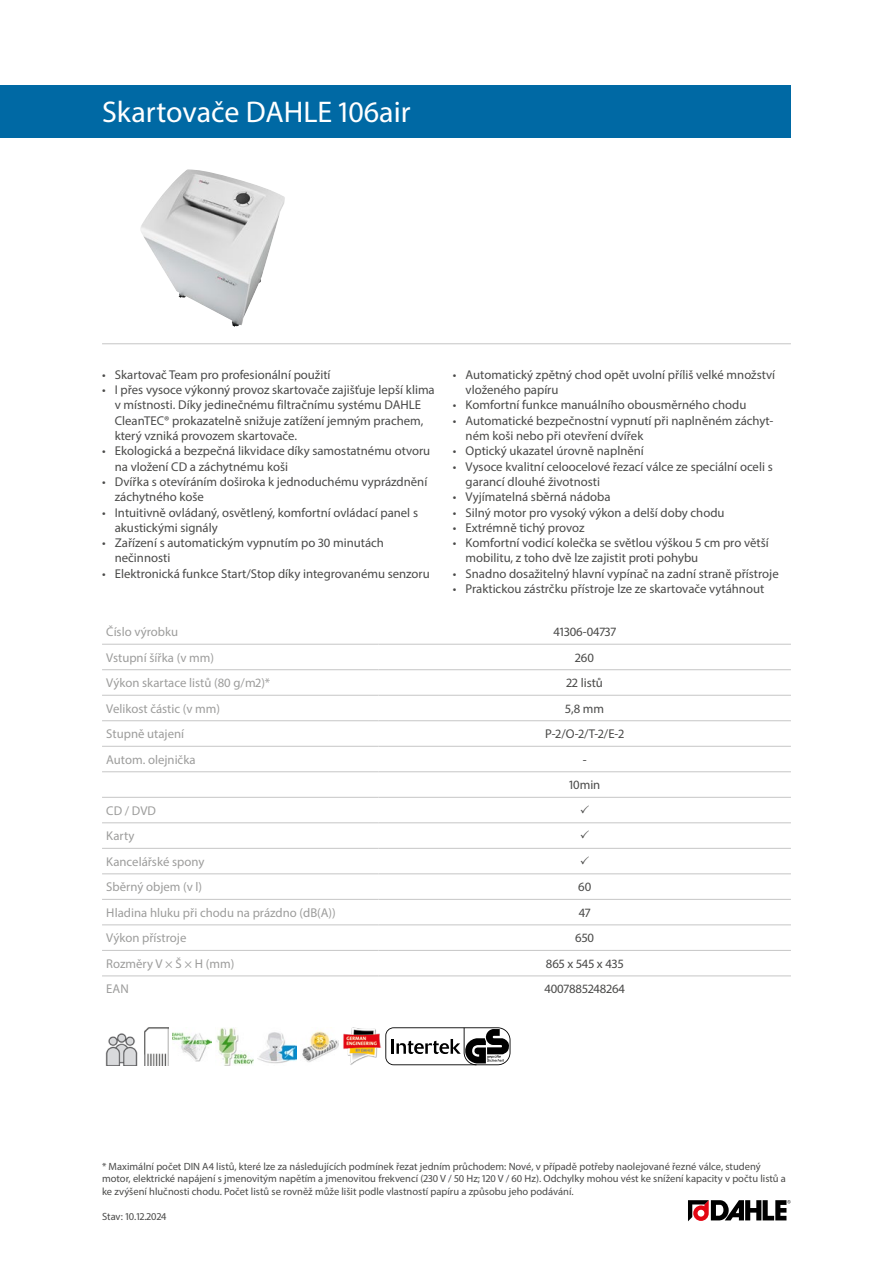
<style>
.page{position:relative;width:893px;height:1263px;background:#fff}
.page>*{position:absolute;margin:0;border:0;box-sizing:border-box;transform-origin:0 0}
.Produktname{font:30px "Myriad Pro";color:#fff}
.Produkttabelle_Zentr{font:12.75px/15.3px "Myriad Pro";color:#4a4a49}
.Produkttabelle_Links{font:12.75px "Myriad Pro";color:#9d9d9c}
.Fussnote{font:10.5px/12.6px "Myriad Pro";color:#4a4a49}
</style>
<div class="page">
<img style="left:140px;top:169px;width:145px;height:158px">
<hr style="left:102px;top:343px;width:689px;height:1px;background:#c6c6c6">
<img style="left:105px;top:1033px;width:33px;height:32px">
<img style="left:145px;top:1027px;width:23px;height:38px">
<img style="left:173px;top:1032px;width:38px;height:30px">
<img style="left:215px;top:1028px;width:39px;height:37px">
<img style="left:258px;top:1032px;width:38px;height:32px">
<img style="left:302px;top:1027px;width:37px;height:35px">
<img style="left:343px;top:1027px;width:38px;height:38px">
<svg style="left:385px;top:1027px;width:125px;height:38px"></svg>
<svg style="left:688px;top:1200px;width:103px;height:21px"></svg>
<div style="left:0;top:85px;width:791px;height:53px;background:#0069a4"></div>
<hr style="left:102px;top:644px;width:276px;height:1px;background:#c6c6c6">
<hr style="left:378px;top:644px;width:413px;height:1px;background:#c6c6c6">
<hr style="left:102px;top:669px;width:276px;height:1px;background:#c6c6c6">
<hr style="left:378px;top:669px;width:413px;height:1px;background:#c6c6c6">
<hr style="left:102px;top:695px;width:276px;height:1px;background:#c6c6c6">
<hr style="left:378px;top:695px;width:413px;height:1px;background:#c6c6c6">
<hr style="left:102px;top:720px;width:276px;height:1px;background:#c6c6c6">
<hr style="left:378px;top:720px;width:413px;height:1px;background:#c6c6c6">
<hr style="left:102px;top:746px;width:276px;height:1px;background:#c6c6c6">
<hr style="left:378px;top:746px;width:413px;height:1px;background:#c6c6c6">
<hr style="left:102px;top:771px;width:276px;height:1px;background:#c6c6c6">
<hr style="left:378px;top:771px;width:413px;height:1px;background:#c6c6c6">
<hr style="left:102px;top:797px;width:276px;height:1px;background:#c6c6c6">
<hr style="left:378px;top:797px;width:413px;height:1px;background:#c6c6c6">
<hr style="left:102px;top:822px;width:276px;height:1px;background:#c6c6c6">
<hr style="left:378px;top:822px;width:413px;height:1px;background:#c6c6c6">
<hr style="left:102px;top:848px;width:276px;height:1px;background:#c6c6c6">
<hr style="left:378px;top:848px;width:413px;height:1px;background:#c6c6c6">
<hr style="left:102px;top:873px;width:276px;height:1px;background:#c6c6c6">
<hr style="left:378px;top:873px;width:413px;height:1px;background:#c6c6c6">
<hr style="left:102px;top:899px;width:276px;height:1px;background:#c6c6c6">
<hr style="left:378px;top:899px;width:413px;height:1px;background:#c6c6c6">
<hr style="left:102px;top:924px;width:276px;height:1px;background:#c6c6c6">
<hr style="left:378px;top:924px;width:413px;height:1px;background:#c6c6c6">
<hr style="left:102px;top:950px;width:276px;height:1px;background:#c6c6c6">
<hr style="left:378px;top:950px;width:413px;height:1px;background:#c6c6c6">
<hr style="left:102px;top:975px;width:276px;height:1px;background:#c6c6c6">
<hr style="left:378px;top:975px;width:413px;height:1px;background:#c6c6c6">
<p class="Produktname" style="left:102px;top:94px;width:310px">Skartovače DAHLE 106air</p>
<p class="Produkttabelle_Zentr" style="left:102px;top:367px;width:230px">• Skartovač Team pro profesionální použití</p>
<p class="Produkttabelle_Zentr" style="left:115px;top:382px;width:321px;text-indent:-13px">• I přes vysoce výkonný provoz skartovače zajišťuje lepší klima v místnosti. Díky jedinečnému filtračnímu systému DAHLE CleanTEC® prokazatelně snižuje zatížení jemným prachem, který vzniká provozem skartovače.</p>
<p class="Produkttabelle_Zentr" style="left:115px;top:443px;width:317px;text-indent:-13px">• Ekologická a bezpečná likvidace díky samostatnému otvoru na vložení CD a záchytnému koši</p>
<p class="Produkttabelle_Zentr" style="left:115px;top:474px;width:314px;text-indent:-13px">• Dvířka s otevíráním doširoka k jednoduchému vyprázdnění záchytného koše</p>
<p class="Produkttabelle_Zentr" style="left:115px;top:504px;width:305px;text-indent:-13px">• Intuitivně ovládaný, osvětlený, komfortní ovládací panel s akustickými signály</p>
<p class="Produkttabelle_Zentr" style="left:115px;top:535px;width:271px;text-indent:-13px">• Zařízení s automatickým vypnutím po 30 minutách nečinnosti</p>
<p class="Produkttabelle_Zentr" style="left:102px;top:566px;width:329px">• Elektronická funkce Start/Stop díky integrovanému senzoru</p>
<p class="Produkttabelle_Zentr" style="left:466px;top:367px;width:311px;text-indent:-13px">• Automatický zpětný chod opět uvolní příliš velké množství vloženého papíru</p>
<p class="Produkttabelle_Zentr" style="left:453px;top:397px;width:295px">• Komfortní funkce manuálního obousměrného chodu</p>
<p class="Produkttabelle_Zentr" style="left:466px;top:413px;width:309px;text-indent:-13px">• Automatické bezpečnostní vypnutí při naplněném záchyt&shy;ném koši nebo při otevření dvířek</p>
<p class="Produkttabelle_Zentr" style="left:453px;top:443px;width:193px">• Optický ukazatel úrovně naplnění</p>
<p class="Produkttabelle_Zentr" style="left:466px;top:458px;width:309px;text-indent:-13px">• Vysoce kvalitní celoocelové řezací válce ze speciální oceli s garancí dlouhé životnosti</p>
<p class="Produkttabelle_Zentr" style="left:453px;top:489px;width:159px">• Vyjímatelná sběrná nádoba</p>
<p class="Produkttabelle_Zentr" style="left:453px;top:504px;width:273px">• Silný motor pro vysoký výkon a delší doby chodu</p>
<p class="Produkttabelle_Zentr" style="left:453px;top:520px;width:133px">• Extrémně tichý provoz</p>
<p class="Produkttabelle_Zentr" style="left:466px;top:535px;width:305px;text-indent:-13px">• Komfortní vodicí kolečka se světlou výškou 5 cm pro větší mobilitu, z toho dvě lze zajistit proti pohybu</p>
<p class="Produkttabelle_Zentr" style="left:453px;top:566px;width:327px">• Snadno dosažitelný hlavní vypínač na zadní straně přístroje</p>
<p class="Produkttabelle_Zentr" style="left:453px;top:581px;width:313px">• Praktickou zástrčku přístroje lze ze skartovače vytáhnout</p>
<p class="Produkttabelle_Links" style="left:106px;top:624px;width:73px">Číslo výrobku</p>
<p class="Produkttabelle_Zentr" style="left:553px;top:624px;width:64px">41306-04737</p>
<p class="Produkttabelle_Links" style="left:106px;top:650px;width:109px">Vstupní šířka (v mm)</p>
<p class="Produkttabelle_Zentr" style="left:575px;top:650px;width:20px">260</p>
<p class="Produkttabelle_Links" style="left:106px;top:675px;width:165px">Výkon skartace listů (80 g/m2)*</p>
<p class="Produkttabelle_Zentr" style="left:566px;top:675px;width:38px">22 listů</p>
<p class="Produkttabelle_Links" style="left:106px;top:701px;width:115px">Velikost částic (v mm)</p>
<p class="Produkttabelle_Zentr" style="left:565px;top:701px;width:41px">5,8 mm</p>
<p class="Produkttabelle_Links" style="left:106px;top:726px;width:79px">Stupně utajení</p>
<p class="Produkttabelle_Zentr" style="left:545px;top:726px;width:81px">P-2/O-2/T-2/E-2</p>
<p class="Produkttabelle_Links" style="left:106px;top:752px;width:91px">Autom. olejnička</p>
<p class="Produkttabelle_Zentr" style="left:583px;top:752px;width:5px">-</p>
<p class="Produkttabelle_Zentr" style="left:569px;top:777px;width:33px">10min</p>
<p class="Produkttabelle_Links" style="left:106px;top:803px;width:51px">CD / DVD</p>
<p class="Produkttabelle_Links" style="left:106px;top:828px;width:30px">Karty</p>
<p class="Produkttabelle_Links" style="left:106px;top:854px;width:100px">Kancelářské spony</p>
<p class="Produkttabelle_Links" style="left:106px;top:879px;width:97px">Sběrný objem (v l)</p>
<p class="Produkttabelle_Zentr" style="left:578px;top:879px;width:15px">60</p>
<p class="Produkttabelle_Links" style="left:106px;top:905px;width:231px">Hladina hluku při chodu na prázdno (dB(A))</p>
<p class="Produkttabelle_Zentr" style="left:579px;top:905px;width:13px">47</p>
<p class="Produkttabelle_Links" style="left:106px;top:930px;width:82px">Výkon přístroje</p>
<p class="Produkttabelle_Zentr" style="left:575px;top:930px;width:20px">650</p>
<p class="Produkttabelle_Links" style="left:106px;top:956px;width:129px">Rozměry V × Š × H (mm)</p>
<p class="Produkttabelle_Zentr" style="left:546px;top:956px;width:79px">865 x 545 x 435</p>
<p class="Produkttabelle_Links" style="left:106px;top:981px;width:24px">EAN</p>
<p class="Produkttabelle_Zentr" style="left:544px;top:981px;width:82px">4007885248264</p>
<p class="Fussnote" style="left:102px;top:1160px;width:685px">* Maximální počet DIN A4 listů, které lze za následujících podmínek řezat jedním průchodem: Nové, v případě potřeby naolejované řezné válce, studený motor, elektrické napájení s jmenovitým napětím a jmenovitou frekvencí (230 V / 50 Hz; 120 V / 60 Hz). Odchylky mohou vést ke snížení kapacity v počtu listů a ke zvýšení hlučnosti chodu. Počet listů se rovněž může lišit podle vlastností papíru a způsobu jeho podávání.</p>
<p class="Fussnote" style="left:102px;top:1210px;width:66px">Stav: 10.12.2024</p>
</div>
